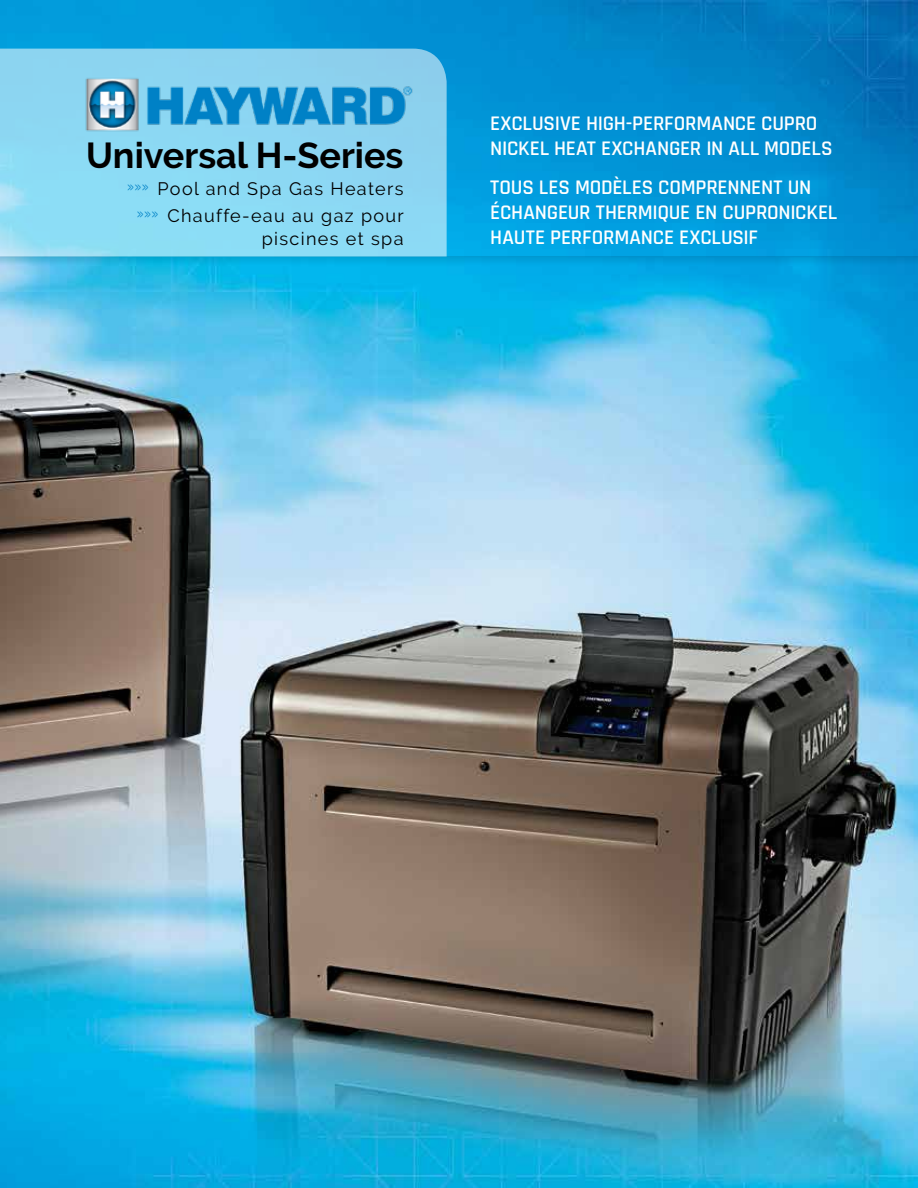
<style>
.page{position:relative;width:918px;height:1188px;background:#fff}
.page>*{position:absolute;margin:0;border:0;box-sizing:border-box;transform-origin:0 0}
.t1{font:700 36px "Raleway";color:#000}
.t2{font:600 21px/25.3px "Rajdhani";letter-spacing:-.01em;color:#fff}
.t3{font:18px/27px "Raleway";letter-spacing:.075em;color:#000;text-align:center}
</style>
<div class="page">
<img style="left:0;top:0;width:918px;height:1188px">
<svg style="left:0;top:257px;width:918px;height:9px;background:#0ba5dc"></svg>
<svg style="left:0;top:49px;width:447px;height:207px;background:#8cd8f3"></svg>
<img style="left:74px;top:68px;width:349px;height:72px">
<h1 class="t1" style="left:86px;top:135px;width:319px">Universal H-Series</h1>
<p class="t3" style="left:127px;top:175px;width:279px"><sup>»»»</sup> Pool and Spa Gas Heaters <sup>»»»</sup> Chauffe-eau au gaz pour</p>
<p class="t3" style="left:262px;top:225px;width:143px">piscines et spa</p>
<p class="t2" style="left:490px;top:111px;width:344px">EXCLUSIVE HIGH-PERFORMANCE CUPRO<br>NICKEL HEAT EXCHANGER IN ALL MODELS</p>
<p class="t2" style="left:490px;top:175px;width:349px">TOUS LES MODÈLES COMPRENNENT UN<br>ÉCHANGEUR THERMIQUE EN CUPRONICKEL<br>HAUTE PERFORMANCE EXCLUSIF</p>
</div>
